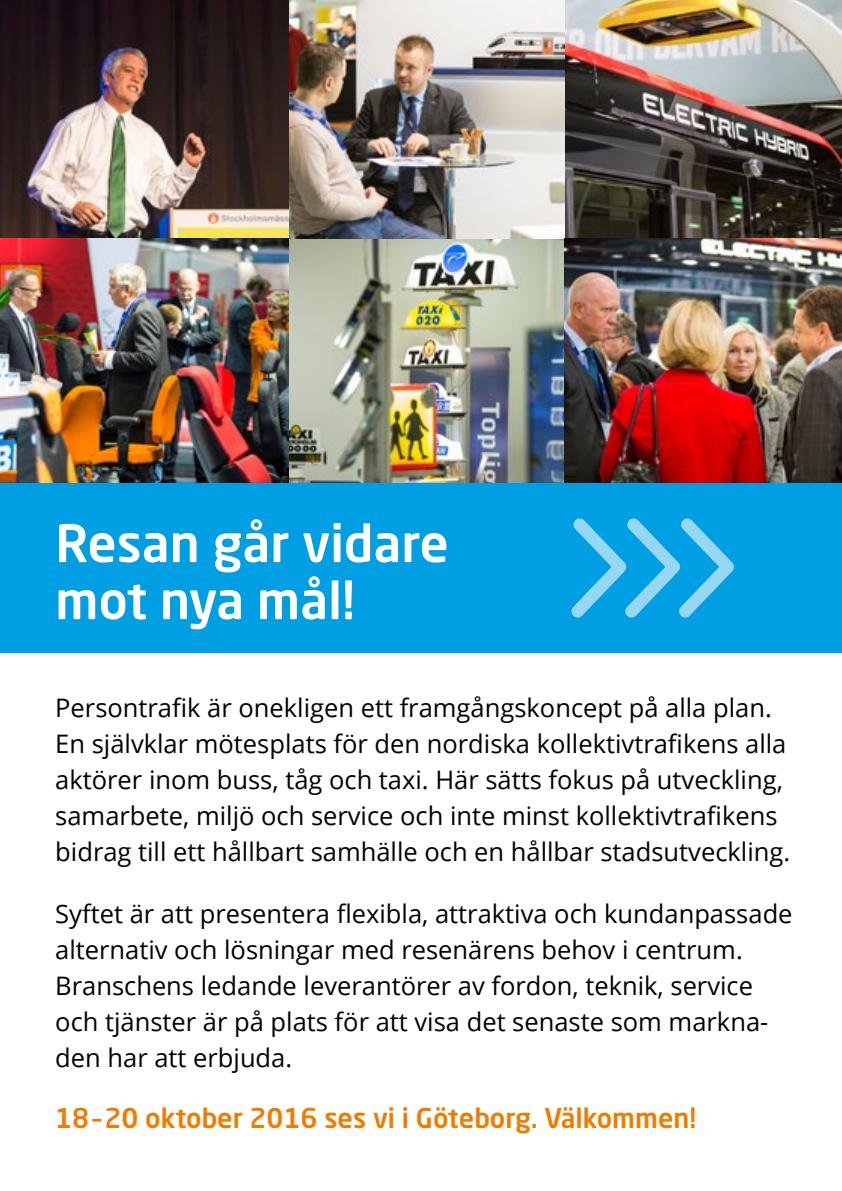
<style>
.page{position:relative;width:842px;height:1191px;background:#fff}
.page>*{position:absolute;margin:0;border:0;box-sizing:border-box;transform-origin:0 0}
.t1{font:500 51px/57px "Neo Sans Std";color:#fff}
.t2{font:500 27px "Neo Sans Std";color:#ef7c00}
.t3{font:25.5px/36px "Open Sans";color:#000}
</style>
<div class="page">
<img style="left:288px;top:239px;width:277px;height:244px">
<img style="left:0;top:0;width:842px;height:239px">
<img style="left:0;top:239px;width:288px;height:244px">
<img style="left:565px;top:239px;width:277px;height:244px">
<div style="left:0;top:483px;width:842px;height:170px;background:#009ee3"></div>
<svg style="left:571px;top:518px;width:163px;height:100px"></svg>
<h1 class="t1" style="left:55px;top:513px;width:395px">Resan går vidare mot nya mål!</h1>
<p class="t3" style="left:55px;top:689px;width:736px">Persontrafik är onekligen ett framgångskoncept på alla plan.<br>En självklar mötesplats för den nordiska kollektivtrafikens alla aktörer inom buss, tåg och taxi. Här sätts fokus på utveckling, samarbete, miljö och service och inte minst kollektivtrafikens bidrag till ett hållbart samhälle och en hållbar stadsutveckling.</p>
<p class="t3" style="left:55px;top:894px;width:739px">Syftet är att presentera flexibla, attraktiva och kundanpassade alternativ och lösningar med resenärens behov i centrum.<br>Branschens ledande leverantörer av fordon, teknik, service och tjänster är på plats för att visa det senaste som markna&shy;den har att erbjuda.</p>
<p class="t2" style="left:55px;top:1101px;width:643px">18–20 oktober 2016 ses vi i Göteborg. Välkommen!</p>
</div>
